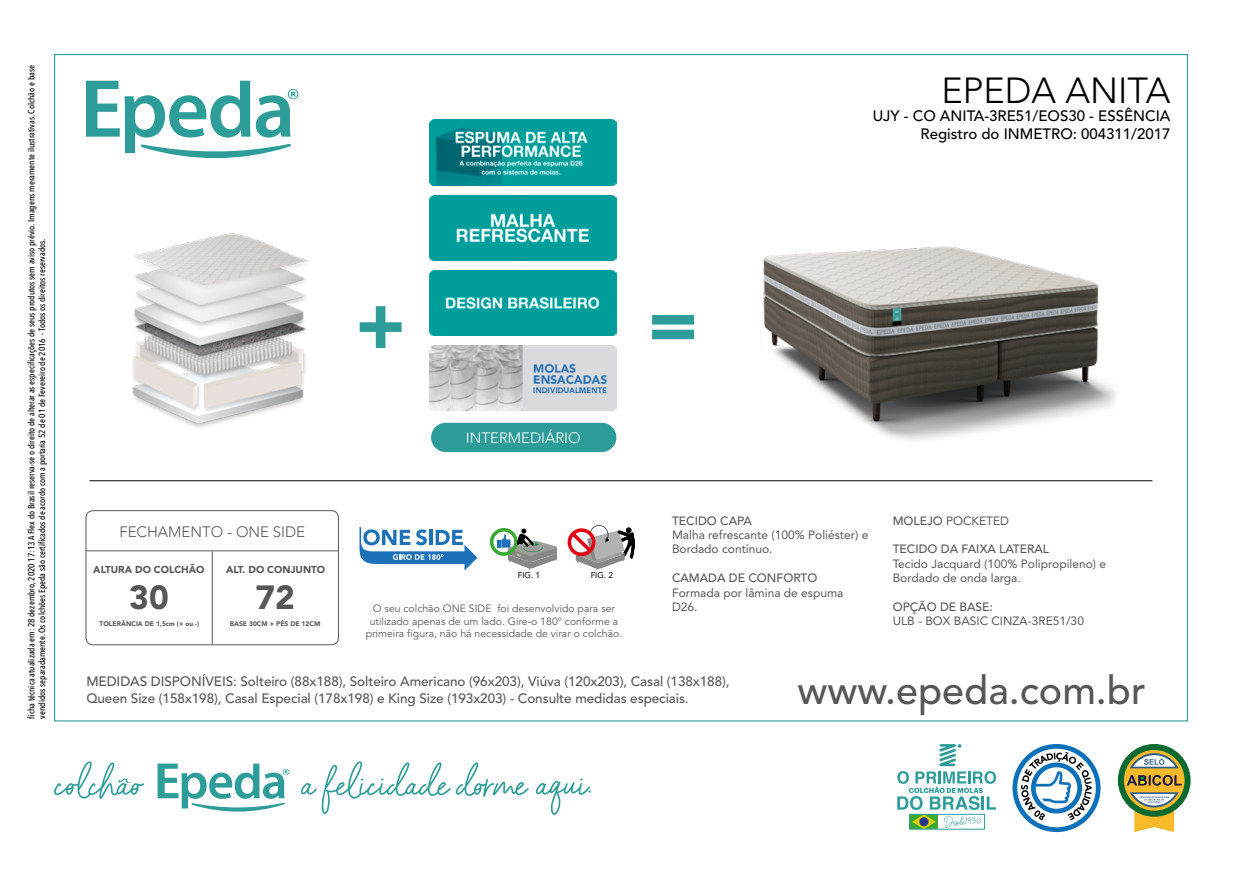
<style>
.page{position:relative;width:1242px;height:872px;background:#fff}
.page>*{position:absolute;margin:0;border:0;box-sizing:border-box;transform-origin:0 0}
.t1{font:900 76.5px "Avenir LT Std";color:#2e9d9a}
.t2{font:500 39.45px "Avenir LT Std";color:#575756}
.t3{font:300 36px "Avenir LT Std";color:#000}
.t4{font:900 33.3px "Avenir LT Std";color:#575756}
.t5{font:500 15px/18px "Avenir LT Std";color:#000;text-align:right}
.t6{font:300 15px "Avenir LT Std";color:#575756}
.t7{font:300 15px "Avenir LT Std";color:#fff}
.t8{font:500 13.5px/16.2px "Avenir LT Std";letter-spacing:-.005em;color:#575756}
.t9{font:12px/14.4px "Avenir LT Std";color:#575756}
.t10{font:500 12px "Avenir LT Std";color:#575756}
.t11{font:10.5px/12.6px "Avenir LT Std";color:#575756;text-align:center}
.t12{font:900 10.05px "Avenir LT Std";color:#575756}
.t13{font:500 9px/10.8px "Avenir Next Condensed";color:#000}
.t14{font:8.25px "Avenir LT Std";color:#000}
.t15{font:900 6.6px "Avenir LT Std";color:#575756}
.s1{font-weight:500}
</style>
<div class="page">
<div style="left:431px;top:423px;width:185px;height:29px;background:#2e9d9a;border-radius:15px"></div>
<svg style="left:86px;top:81px;width:212px;height:78px"></svg>
<img style="left:762px;top:246px;width:354px;height:194px">
<svg style="left:158px;top:763px;width:131px;height:49px"></svg>
<svg style="left:301px;top:761px;width:227px;height:53px"></svg>
<svg style="left:536px;top:778px;width:55px;height:36px"></svg>
<svg style="left:54px;top:761px;width:90px;height:38px"></svg>
<svg style="left:897px;top:744px;width:99px;height:85px"></svg>
<svg style="left:1012px;top:744px;width:88px;height:88px"></svg>
<svg style="left:1118px;top:744px;width:72px;height:88px"></svg>
<svg style="left:567px;top:525px;width:68px;height:45px"></svg>
<svg style="left:490px;top:528px;width:67px;height:42px"></svg>
<svg style="left:359px;top:527px;width:118px;height:43px"></svg>
<img style="left:132px;top:233px;width:177px;height:195px">
<img style="left:430px;top:270px;width:187px;height:65px">
<img style="left:430px;top:195px;width:187px;height:65px">
<img style="left:430px;top:120px;width:187px;height:65px">
<img style="left:430px;top:345px;width:187px;height:66px">
<hr style="left:89px;top:480px;width:1063px;height:1px;background:#000">
<div style="left:86px;top:510px;width:253px;height:135px;border:1px solid #575756;border-radius:7px"></div>
<hr style="left:86px;top:550px;width:252px;height:1px;background:#575756">
<hr style="left:212px;top:551px;width:1px;height:93px;background:#575756">
<p class="t13" style="left:26px;top:718px;width:654px;rotate:-90deg">ficha técnica atualizada em: 28 dezembro, 2020 17:13 A Flex do Brasil reserva-se o direito de alterar as especificações de seus produtos sem aviso prévio. Imagens meramente ilustrativas. Colchão e base vendidos separadamente. Os colchões Epeda são certificados de acordo com a portaria 52 de 01 de Fevereiro de 2016 - Todos os direitos reservados.</p>
<h3 class="t3" style="left:941px;top:69px;width:230px">EPEDA ANITA</h3>
<h3 class="t5" style="left:872px;top:107px;width:299px">UJY - CO ANITA-3RE51/EOS30 - ESSÊNCIA<br>Registro do INMETRO: 004311/2017</h3>
<h3 class="t6" style="left:119px;top:523px;width:187px">FECHAMENTO - ONE SIDE</h3>
<p class="t12" style="left:93px;top:563px;width:113px">ALTURA DO COLCHÃO</p>
<p class="t12" style="left:226px;top:563px;width:101px">ALT. DO CONJUNTO</p>
<h3 class="t4" style="left:129px;top:577px;width:41px">30</h3>
<h3 class="t4" style="left:255px;top:577px;width:41px">72</h3>
<p class="t15" style="left:100px;top:620px;width:101px">TOLERÂNCIA DE 1,5cm (+ ou -)</p>
<p class="t15" style="left:230px;top:620px;width:92px">BASE 30CM + PÉS DE 12CM</p>
<h1 class="t1" style="left:355px;top:277px;width:52px">+</h1>
<h1 class="t1" style="left:647px;top:277px;width:52px">=</h1>
<h3 class="t7" style="left:466px;top:429px;width:116px">INTERMEDIÁRIO</h3>
<p class="t14" style="left:518px;top:570px;width:24px">FIG. 1</p>
<p class="t14" style="left:591px;top:570px;width:24px">FIG. 2</p>
<p class="t11" style="left:366px;top:602px;width:258px">O seu colchão ONE SIDE foi desenvolvido para ser utilizado apenas de um lado. Gire-o 180° conforme a primeira figura, não há necessidade de virar o colchão.</p>
<h3 class="t10" style="left:672px;top:513px;width:81px">TECIDO CAPA</h3>
<h3 class="t9" style="left:672px;top:528px;width:198px">Malha refrescante (100% Poliéster) e<br>Bordado contínuo.</h3>
<h3 class="t10" style="left:672px;top:571px;width:147px">CAMADA DE CONFORTO</h3>
<h3 class="t9" style="left:672px;top:585px;width:173px">Formada por lâmina de espuma<br>D26.</h3>
<h3 class="t9" style="left:892px;top:513px;width:118px"><span class="s1">MOLEJO</span> POCKETED</h3>
<h3 class="t10" style="left:892px;top:542px;width:158px">TECIDO DA FAIXA LATERAL</h3>
<h3 class="t9" style="left:892px;top:556px;width:215px">Tecido Jacquard (100% Polipropileno) e<br>Bordado de onda larga.</h3>
<h3 class="t10" style="left:892px;top:600px;width:102px">OPÇÃO DE BASE:</h3>
<h3 class="t9" style="left:892px;top:614px;width:193px">ULB - BOX BASIC CINZA-3RE51/30</h3>
<h3 class="t8" style="left:86px;top:674px;width:645px">MEDIDAS DISPONÍVEIS: Solteiro (88x188), Solteiro Americano (96x203), Viúva (120x203), Casal (138x188),<br>Queen Size (158x198), Casal Especial (178x198) e King Size (193x203) - Consulte medidas especiais.</h3>
<h2 class="t2" style="left:797px;top:668px;width:350px">www.epeda.com.br</h2>
</div>
